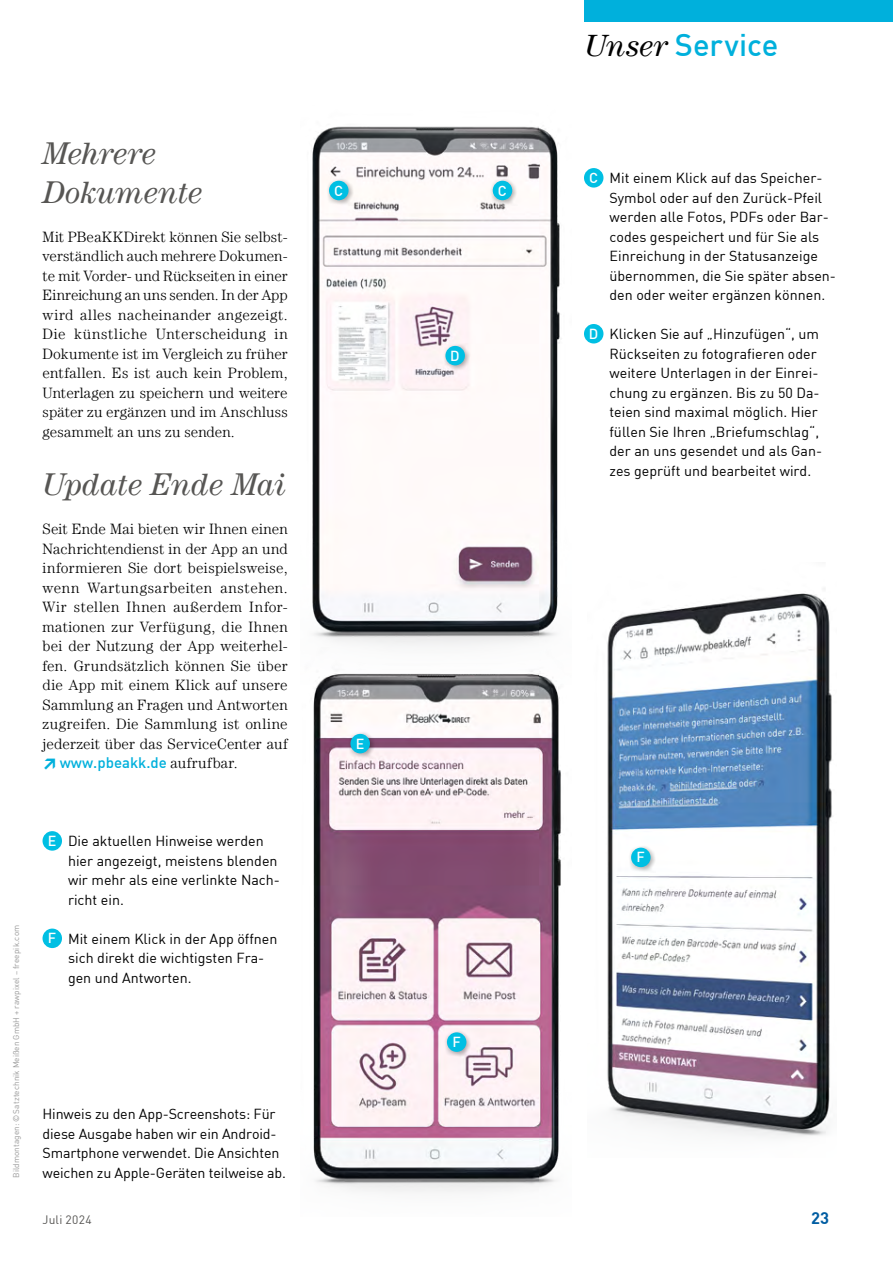
<style>
.page{position:relative;width:893px;height:1263px;background:#fff}
.page>*{position:absolute;margin:0;border:0;box-sizing:border-box;transform-origin:0 0}
.t1{font:italic 31.5px/39px "Century LT";color:#575654}
.t2{font:500 30.75px "DIN";color:#00b0dc}
.t3{font:700 16.5px "DIN";color:#005da2}
.t4{font:300 15px/19.5px "Century LT";letter-spacing:.01em;color:#000;text-align:justify}
.t5{font:500 15px "DIN";color:#00b0dc}
.t6{font:14.25px/19.5px "DIN";color:#000}
.t7{font:500 14.25px "DIN";color:#fff}
.t8{font:12px "DIN";letter-spacing:.025em;color:#575654}
.t9{font:8.25px "DIN";letter-spacing:.015em;color:#989898}
.s1{font-family:"Century LT";font-weight:400;font-style:italic;color:#000}
.s2{font-weight:900}
.s3{font-family:"Century LT";font-weight:300;color:#000}
</style>
<div class="page">
<img style="left:312px;top:126px;width:248px;height:520px">
<img style="left:313px;top:670px;width:248px;height:522px">
<img style="left:607px;top:588px;width:225px;height:550px">
<div style="left:43px;top:831px;width:19px;height:20px;background:#00bfe3;border-radius:50%"></div>
<div style="left:43px;top:928px;width:19px;height:20px;background:#00bfe3;border-radius:50%"></div>
<div style="left:584px;top:168px;width:19px;height:20px;background:#00bfe3;border-radius:50%"></div>
<div style="left:584px;top:324px;width:19px;height:19px;background:#00bfe3;border-radius:50%"></div>
<div style="left:629px;top:844px;width:27px;height:29px;background:#000;opacity:.35"></div>
<div style="left:631px;top:848px;width:20px;height:19px;background:#00bfe3;border-radius:50%"></div>
<div style="left:445px;top:1029px;width:27px;height:28px;background:#000;opacity:.35"></div>
<div style="left:447px;top:1032px;width:19px;height:20px;background:#00bfe3;border-radius:50%"></div>
<div style="left:348px;top:731px;width:27px;height:28px;background:#000;opacity:.35"></div>
<div style="left:350px;top:734px;width:20px;height:19px;background:#00bfe3;border-radius:50%"></div>
<div style="left:327px;top:178px;width:27px;height:28px;background:#000;opacity:.35"></div>
<div style="left:329px;top:181px;width:19px;height:19px;background:#00bfe3;border-radius:50%"></div>
<div style="left:490px;top:178px;width:28px;height:28px;background:#000;opacity:.35"></div>
<div style="left:493px;top:181px;width:19px;height:19px;background:#00bfe3;border-radius:50%"></div>
<div style="left:443px;top:344px;width:27px;height:27px;background:#000;opacity:.35"></div>
<div style="left:445px;top:346px;width:20px;height:19px;background:#00bfe3;border-radius:50%"></div>
<div style="left:585px;top:0;width:308px;height:21px;background:#00b0dc"></div>
<h2 class="t2" style="left:585px;top:31px;width:195px"><span class="s1">Unser</span> Service</h2>
<h1 class="t1" style="left:43px;top:133px;width:161px">Mehrere<br>Dokumente</h1>
<p class="t4" style="left:43px;top:227px;width:247px">Mit PBeaKKDirekt können Sie selbst&shy;verständlich auch mehrere Dokumen&shy;te mit Vorder- und Rückseiten in einer Einreichung an uns senden. In der App wird alles nacheinander angezeigt.<br>Die künstliche Unterscheidung in Dokumente ist im Vergleich zu früher entfallen. Es ist auch kein Problem, Unterlagen zu speichern und weitere später zu ergänzen und im Anschluss gesammelt an uns zu senden.</p>
<h1 class="t1" style="left:43px;top:465px;width:245px">Update Ende Mai</h1>
<p class="t4" style="left:43px;top:519px;width:247px">Seit Ende Mai bieten wir Ihnen einen Nachrichtendienst in der App an und informieren Sie dort beispielsweise, wenn Wartungsarbeiten anstehen.<br>Wir stellen Ihnen außerdem Infor&shy;mationen zur Verfügung, die Ihnen bei der Nutzung der App weiterhel&shy;fen. Grundsätzlich können Sie über die App mit einem Klick auf unsere Sammlung an Fragen und Antworten zugreifen. Die Sammlung ist online jederzeit über das ServiceCenter auf</p>
<p class="t5" style="left:43px;top:756px;width:197px"><span class="s2">≥</span>www.pbeakk.de <span class="s3">aufrufbar.</span></p>
<p class="t7" style="left:334px;top:184px;width:10px">C</p>
<p class="t7" style="left:498px;top:184px;width:10px">C</p>
<p class="t7" style="left:450px;top:349px;width:11px">D</p>
<p class="t7" style="left:356px;top:737px;width:10px">E</p>
<p class="t7" style="left:589px;top:171px;width:10px">C</p>
<p class="t7" style="left:589px;top:327px;width:11px">D</p>
<p class="t6" style="left:609px;top:169px;width:228px">Mit einem Klick auf das Speicher-Symbol oder auf den Zurück-Pfeil werden alle Fotos, PDFs oder Bar&shy;codes gespeichert und für Sie als Einreichung in der Statusanzeige übernommen, die Sie später absen&shy;den oder weiter ergänzen können.</p>
<p class="t6" style="left:609px;top:325px;width:214px">Klicken Sie auf „Hinzufügen“, um Rückseiten zu fotografieren oder weitere Unterlagen in der Einrei&shy;chung zu ergänzen. Bis zu 50 Da&shy;teien sind maximal möglich. Hier füllen Sie Ihren „Briefumschlag“, der an uns gesendet und als Gan&shy;zes geprüft und bearbeitet wird.</p>
<p class="t9" style="left:12px;top:1178px;width:254px;rotate:-90deg">Bildmontagen: ©Satztechnik Meißen GmbH + rawpixel – freepik.com</p>
<p class="t7" style="left:48px;top:834px;width:10px">E</p>
<p class="t7" style="left:48px;top:931px;width:10px">F</p>
<p class="t6" style="left:68px;top:832px;width:213px">Die aktuellen Hinweise werden hier angezeigt, meistens blenden wir mehr als eine verlinkte Nach&shy;richt ein.</p>
<p class="t6" style="left:68px;top:930px;width:211px">Mit einem Klick in der App öffnen sich direkt die wichtigsten Fra&shy;gen und Antworten.</p>
<p class="t6" style="left:43px;top:1105px;width:245px">Hinweis zu den App-Screenshots: Für diese Ausgabe haben wir ein Android-Smartphone verwendet. Die Ansichten weichen zu Apple-Geräten teilweise ab.</p>
<p class="t7" style="left:452px;top:1035px;width:10px">F</p>
<p class="t7" style="left:637px;top:850px;width:10px">F</p>
<p class="t8" style="left:43px;top:1215px;width:51px">Juli 2024</p>
<p class="t3" style="left:811px;top:1210px;width:20px">23</p>
</div>
